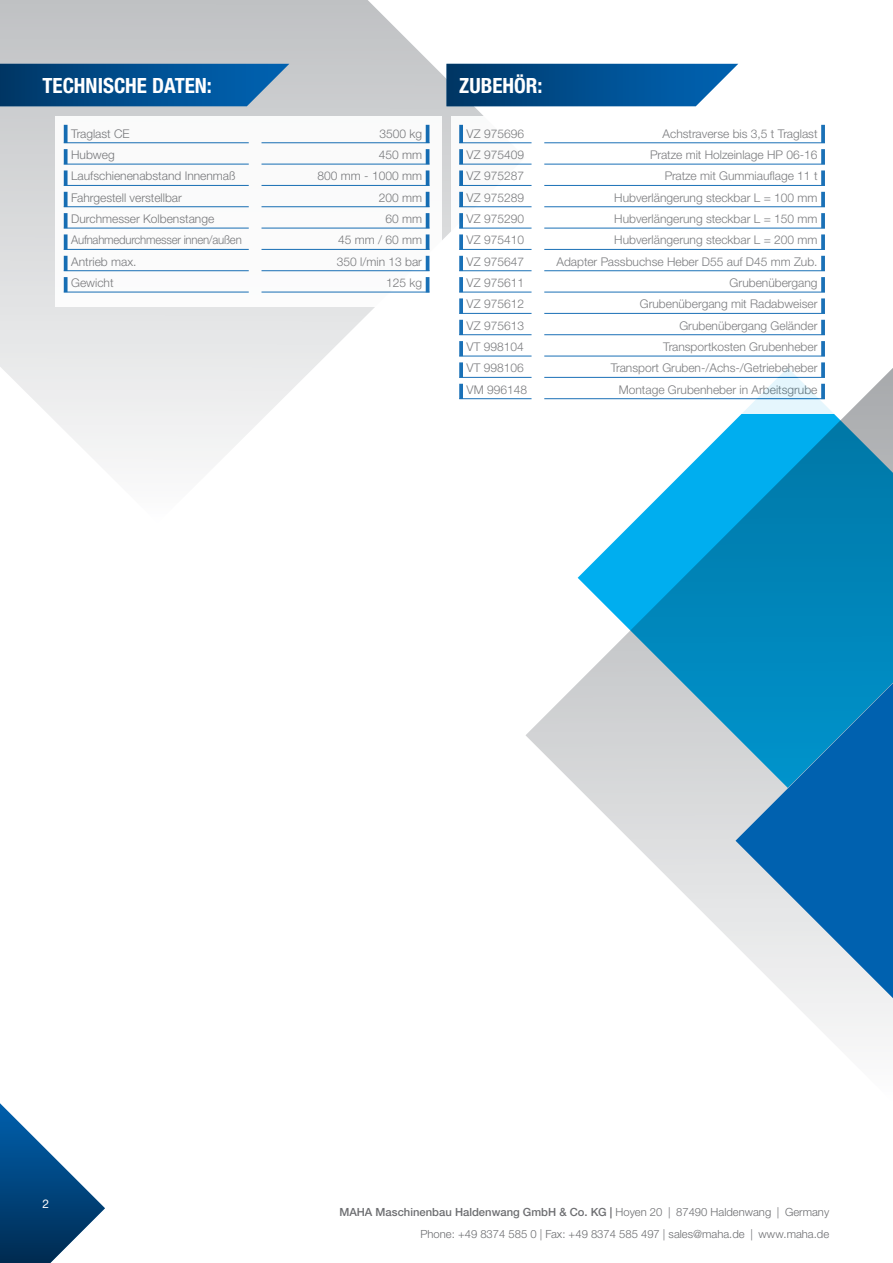
<style>
.page{position:relative;width:893px;height:1263px;background:#fff}
.page>*{position:absolute;margin:0;border:0;box-sizing:border-box;transform-origin:0 0}
.t1{font:700 condensed 21px "Helvetica Neue LTW1 G";color:#fff}
.t2{font:300 12px "Helvetica Neue LTW1 G";color:#6d6e71}
.t3{font:300 12px "Helvetica Neue LTW1 G";letter-spacing:-.02em;color:#6d6e71;scale:.95 1}
.t4{font:12px "Helvetica Neue LTW1 G";color:#fff}
.t5{font:300 11.25px/22px "Helvetica Neue LTW1 G";color:#6d6e71;text-align:right}
.s1{font-weight:500}
</style>
<div class="page">
<svg style="left:0;top:0;width:525px;height:460px"></svg>
<svg style="left:0;top:1103px;width:105px;height:160px"></svg>
<svg style="left:526px;top:368px;width:367px;height:669px"></svg>
<svg style="left:735px;top:683px;width:158px;height:315px;background:#4793c5"></svg>
<svg style="left:0;top:64px;width:289px;height:42px;background:#0e5691"></svg>
<svg style="left:446px;top:64px;width:292px;height:42px;background:#125994"></svg>
<div style="left:55px;top:116px;width:387px;height:191px;background:#fff"></div>
<svg style="left:64px;top:125px;width:4px;height:17px"></svg>
<hr style="left:426px;top:125px;width:3px;height:18px;background:#0061af">
<svg style="left:64px;top:149px;width:4px;height:15px"></svg>
<hr style="left:426px;top:149px;width:3px;height:15px;background:#0061af">
<svg style="left:64px;top:170px;width:4px;height:15px"></svg>
<hr style="left:426px;top:170px;width:3px;height:16px;background:#0061af">
<svg style="left:64px;top:192px;width:4px;height:14px"></svg>
<hr style="left:426px;top:192px;width:3px;height:15px;background:#0061af">
<svg style="left:64px;top:213px;width:4px;height:15px"></svg>
<hr style="left:426px;top:213px;width:3px;height:15px;background:#0061af">
<svg style="left:64px;top:234px;width:4px;height:15px"></svg>
<hr style="left:426px;top:234px;width:3px;height:16px;background:#0061af">
<svg style="left:64px;top:256px;width:4px;height:14px"></svg>
<hr style="left:426px;top:256px;width:3px;height:15px;background:#0061af">
<svg style="left:64px;top:277px;width:4px;height:15px"></svg>
<hr style="left:426px;top:277px;width:3px;height:15px;background:#0061af">
<hr style="left:64px;top:142px;width:185px;height:1px;background:#0061af">
<hr style="left:261px;top:142px;width:168px;height:1px;background:#0061af">
<hr style="left:64px;top:164px;width:185px;height:1px;background:#0061af">
<hr style="left:261px;top:164px;width:168px;height:1px;background:#0061af">
<hr style="left:64px;top:185px;width:185px;height:1px;background:#0061af">
<hr style="left:261px;top:185px;width:168px;height:1px;background:#0061af">
<hr style="left:64px;top:206px;width:185px;height:1px;background:#0061af">
<hr style="left:261px;top:206px;width:168px;height:1px;background:#0061af">
<hr style="left:64px;top:228px;width:185px;height:1px;background:#0061af">
<hr style="left:261px;top:228px;width:168px;height:1px;background:#0061af">
<hr style="left:64px;top:249px;width:185px;height:1px;background:#0061af">
<hr style="left:261px;top:249px;width:168px;height:1px;background:#0061af">
<hr style="left:64px;top:270px;width:185px;height:1px;background:#0061af">
<hr style="left:261px;top:270px;width:168px;height:1px;background:#0061af">
<hr style="left:64px;top:292px;width:185px;height:1px;background:#0061af">
<hr style="left:261px;top:292px;width:168px;height:1px;background:#0061af">
<div style="left:451px;top:116px;width:387px;height:298px;background:#fff"></div>
<svg style="left:459px;top:125px;width:4px;height:17px"></svg>
<svg style="left:821px;top:125px;width:4px;height:17px"></svg>
<svg style="left:459px;top:149px;width:4px;height:15px"></svg>
<svg style="left:821px;top:149px;width:4px;height:15px"></svg>
<svg style="left:459px;top:170px;width:4px;height:15px"></svg>
<svg style="left:821px;top:170px;width:4px;height:15px"></svg>
<svg style="left:459px;top:192px;width:4px;height:14px"></svg>
<svg style="left:821px;top:192px;width:4px;height:14px"></svg>
<svg style="left:459px;top:213px;width:4px;height:15px"></svg>
<svg style="left:821px;top:213px;width:4px;height:15px"></svg>
<svg style="left:459px;top:234px;width:4px;height:15px"></svg>
<svg style="left:821px;top:234px;width:4px;height:15px"></svg>
<svg style="left:459px;top:256px;width:4px;height:14px"></svg>
<svg style="left:821px;top:256px;width:4px;height:14px"></svg>
<svg style="left:459px;top:277px;width:4px;height:15px"></svg>
<svg style="left:821px;top:277px;width:4px;height:15px"></svg>
<svg style="left:459px;top:298px;width:4px;height:15px"></svg>
<svg style="left:821px;top:298px;width:4px;height:15px"></svg>
<svg style="left:459px;top:320px;width:4px;height:14px"></svg>
<svg style="left:821px;top:320px;width:4px;height:14px"></svg>
<svg style="left:459px;top:341px;width:4px;height:15px"></svg>
<svg style="left:821px;top:341px;width:4px;height:15px"></svg>
<svg style="left:459px;top:362px;width:4px;height:15px"></svg>
<svg style="left:821px;top:362px;width:4px;height:15px"></svg>
<svg style="left:459px;top:384px;width:4px;height:14px"></svg>
<svg style="left:531px;top:399px;width:294px;height:6px"></svg>
<svg style="left:821px;top:384px;width:4px;height:14px"></svg>
<hr style="left:459px;top:142px;width:72px;height:1px;background:#0061af">
<hr style="left:544px;top:142px;width:281px;height:1px;background:#0061af">
<hr style="left:459px;top:164px;width:72px;height:1px;background:#0061af">
<hr style="left:544px;top:164px;width:281px;height:1px;background:#0061af">
<hr style="left:459px;top:185px;width:72px;height:1px;background:#0061af">
<hr style="left:544px;top:185px;width:281px;height:1px;background:#0061af">
<hr style="left:459px;top:206px;width:72px;height:1px;background:#0061af">
<hr style="left:544px;top:206px;width:281px;height:1px;background:#0061af">
<hr style="left:459px;top:228px;width:72px;height:1px;background:#0061af">
<hr style="left:544px;top:228px;width:281px;height:1px;background:#0061af">
<hr style="left:459px;top:249px;width:72px;height:1px;background:#0061af">
<hr style="left:544px;top:249px;width:281px;height:1px;background:#0061af">
<hr style="left:459px;top:270px;width:72px;height:1px;background:#0061af">
<hr style="left:544px;top:270px;width:281px;height:1px;background:#0061af">
<hr style="left:459px;top:292px;width:72px;height:1px;background:#0061af">
<hr style="left:544px;top:292px;width:281px;height:1px;background:#0061af">
<hr style="left:459px;top:313px;width:72px;height:1px;background:#0061af">
<hr style="left:544px;top:313px;width:281px;height:1px;background:#0061af">
<hr style="left:459px;top:334px;width:72px;height:1px;background:#0061af">
<hr style="left:544px;top:334px;width:281px;height:1px;background:#0061af">
<hr style="left:459px;top:356px;width:72px;height:1px;background:#0061af">
<hr style="left:544px;top:356px;width:281px;height:1px;background:#0061af">
<hr style="left:459px;top:377px;width:72px;height:1px;background:#0061af">
<hr style="left:544px;top:377px;width:281px;height:1px;background:#0061af">
<hr style="left:459px;top:398px;width:72px;height:1px;background:#0061af">
<hr style="left:544px;top:398px;width:281px;height:1px;background:#0061af">
<h1 class="t1" style="left:43px;top:73px;width:171px">TECHNISCHE DATEN:</h1>
<h1 class="t1" style="left:459px;top:73px;width:85px">ZUBEHÖR:</h1>
<p class="t2" style="left:71px;top:126px;width:60px">Traglast CE</p>
<p class="t2" style="left:379px;top:126px;width:44px">3500 kg</p>
<p class="t2" style="left:71px;top:147px;width:45px">Hubweg</p>
<p class="t2" style="left:379px;top:147px;width:45px">450 mm</p>
<p class="t2" style="left:71px;top:169px;width:166px">Laufschienenabstand Innenmaß</p>
<p class="t2" style="left:318px;top:169px;width:106px">800 mm - 1000 mm</p>
<p class="t2" style="left:71px;top:190px;width:112px">Fahrgestell verstellbar</p>
<p class="t2" style="left:379px;top:190px;width:45px">200 mm</p>
<p class="t2" style="left:71px;top:211px;width:145px">Durchmesser Kolbenstange</p>
<p class="t2" style="left:385px;top:211px;width:38px">60 mm</p>
<p class="t3" style="left:71px;top:233px;width:181px">Aufnahmedurchmesser innen/außen</p>
<p class="t2" style="left:338px;top:233px;width:86px">45 mm / 60 mm</p>
<p class="t2" style="left:71px;top:254px;width:67px">Antrieb max.</p>
<p class="t2" style="left:337px;top:254px;width:87px">350 l/min 13 bar</p>
<p class="t2" style="left:71px;top:275px;width:44px">Gewicht</p>
<p class="t2" style="left:386px;top:275px;width:38px">125 kg</p>
<p class="t2" style="left:467px;top:126px;width:59px">VZ 975696</p>
<p class="t2" style="left:663px;top:126px;width:156px">Achstraverse bis 3,5 t Traglast</p>
<p class="t2" style="left:467px;top:147px;width:59px">VZ 975409</p>
<p class="t2" style="left:650px;top:147px;width:169px">Pratze mit Holzeinlage HP 06-16</p>
<p class="t2" style="left:467px;top:169px;width:59px">VZ 975287</p>
<p class="t2" style="left:665px;top:169px;width:154px">Pratze mit Gummiauflage 11 t</p>
<p class="t2" style="left:467px;top:190px;width:59px">VZ 975289</p>
<p class="t2" style="left:614px;top:190px;width:205px">Hubverlängerung steckbar L = 100 mm</p>
<p class="t2" style="left:467px;top:211px;width:59px">VZ 975290</p>
<p class="t2" style="left:614px;top:211px;width:205px">Hubverlängerung steckbar L = 150 mm</p>
<p class="t2" style="left:467px;top:233px;width:59px">VZ 975410</p>
<p class="t2" style="left:614px;top:233px;width:205px">Hubverlängerung steckbar L = 200 mm</p>
<p class="t2" style="left:467px;top:254px;width:59px">VZ 975647</p>
<p class="t2" style="left:556px;top:254px;width:263px">Adapter Passbuchse Heber D55 auf D45 mm Zub.</p>
<p class="t2" style="left:467px;top:275px;width:59px">VZ 975611</p>
<p class="t2" style="left:730px;top:275px;width:89px">Grubenübergang</p>
<p class="t2" style="left:467px;top:297px;width:59px">VZ 975612</p>
<p class="t2" style="left:640px;top:297px;width:179px">Grubenübergang mit Radabweiser</p>
<p class="t2" style="left:467px;top:318px;width:59px">VZ 975613</p>
<p class="t2" style="left:679px;top:318px;width:140px">Grubenübergang Geländer</p>
<p class="t2" style="left:467px;top:339px;width:59px">VT 998104</p>
<p class="t2" style="left:663px;top:339px;width:156px">Transportkosten Grubenheber</p>
<p class="t2" style="left:467px;top:361px;width:59px">VT 998106</p>
<p class="t2" style="left:611px;top:361px;width:208px">Transport Gruben-/Achs-/Getriebeheber</p>
<p class="t2" style="left:467px;top:382px;width:62px">VM 996148</p>
<p class="t2" style="left:619px;top:382px;width:200px">Montage Grubenheber in Arbeitsgrube</p>
<p class="t4" style="left:43px;top:1196px;width:8px">2</p>
<p class="t5" style="left:339px;top:1201px;width:491px"><span class="s1">MAHA Maschinenbau Haldenwang GmbH &amp; Co. KG |</span> Hoyen 20 | 87490 Haldenwang | Germany<br>Phone: +49 8374 585 0 | Fax: +49 8374 585 497 | sales@maha.de | www.maha.de</p>
</div>
